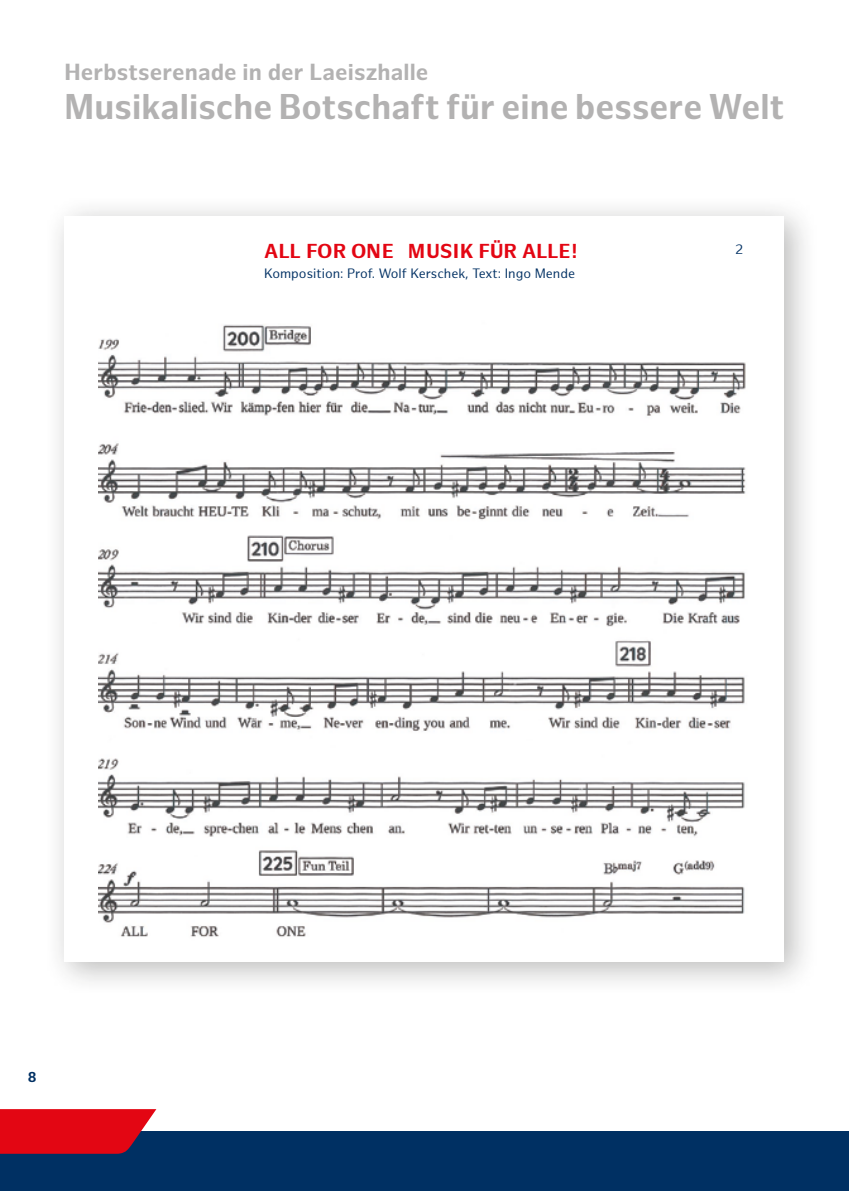
<style>
.page{position:relative;width:849px;height:1191px;background:#fff}
.page>*{position:absolute;margin:0;border:0;box-sizing:border-box;transform-origin:0 0}
.t1{font:700 35px "Hamburg Sans";color:#b3b2b2}
.t2{font:700 22.75px "Hamburg Sans";letter-spacing:.005em;color:#b3b2b2}
.t3{font:700 19.6px "Hamburg Sans";letter-spacing:.015em;color:#e30613}
.t4{font:700 14px "Hamburg Sans";color:#003063}
.t5{font:13.3px "Hamburg Sans";color:#003063}
</style>
<div class="page">
<hr style="left:848px;top:1131px;width:1px;height:60px;background:#003063">
<div style="left:0;top:1131px;width:848px;height:60px;background:#003063"></div>
<svg style="left:0;top:1109px;width:156px;height:44px"></svg>
<div style="left:44px;top:195px;width:774px;height:801px;background:#1d1d1b;opacity:.3"></div>
<div style="left:64px;top:216px;width:720px;height:745px;background:#fff"></div>
<img style="left:98px;top:324px;width:648px;height:613px">
<h2 class="t2" style="left:64px;top:59px;width:365px">Herbstserenade in der Laeiszhalle</h2>
<h1 class="t1" style="left:64px;top:86px;width:721px">Musikalische Botschaft für eine bessere Welt</h1>
<h3 class="t3" style="left:264px;top:240px;width:314px">ALL FOR ONE MUSIK FÜR ALLE!</h3>
<p class="t5" style="left:264px;top:266px;width:312px">Komposition: Prof. Wolf Kerschek, Text: Ingo Mende</p>
<p class="t5" style="left:735px;top:241px;width:10px">2</p>
<p class="t4" style="left:28px;top:1068px;width:10px">8</p>
</div>
